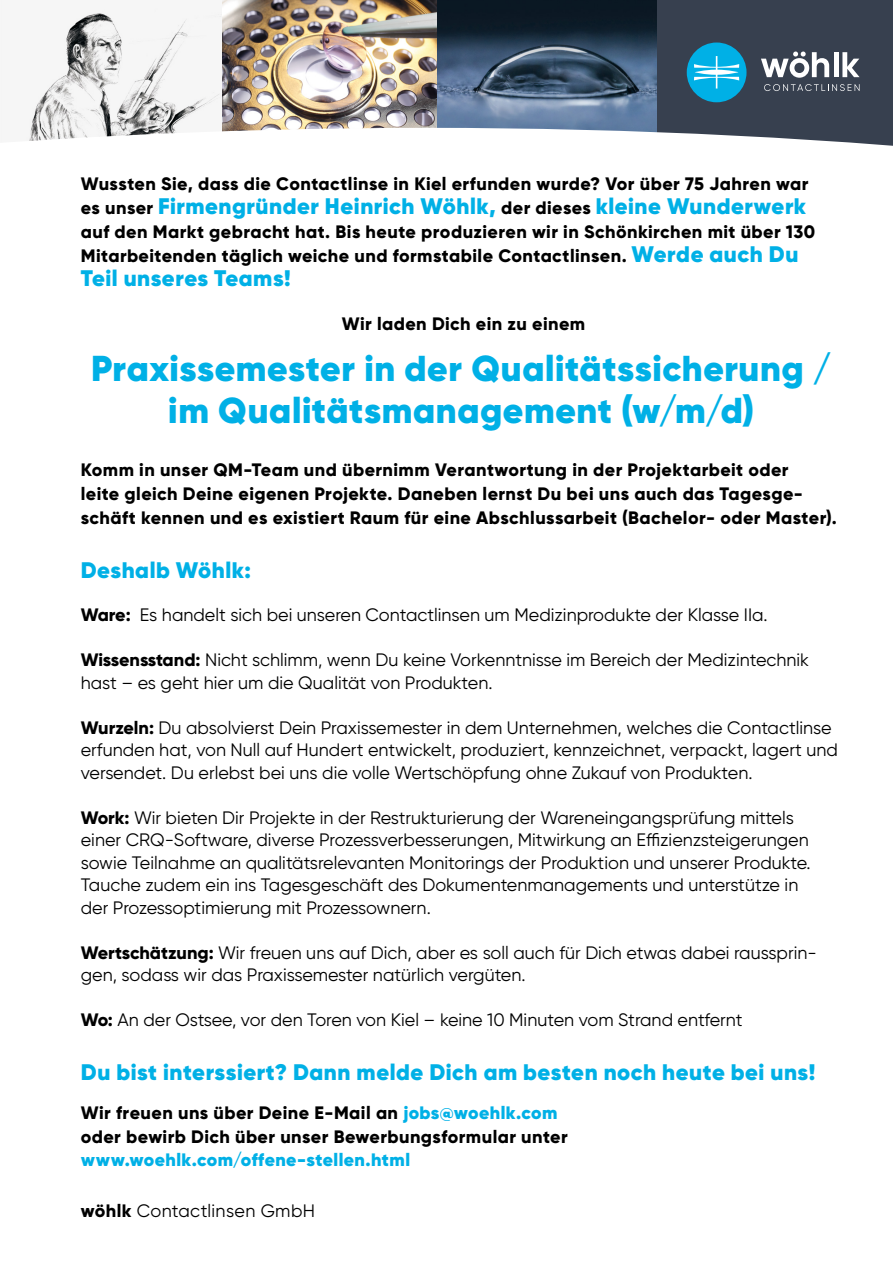
<style>
.page{position:relative;width:893px;height:1263px;background:#fff}
.page>*{position:absolute;margin:0;border:0;box-sizing:border-box;transform-origin:0 0}
.t1{font:900 36px/42px "Gilroy";letter-spacing:.015em;color:#00b0e6;text-align:center}
.t2{font:900 22.5px "Gilroy";letter-spacing:.025em;color:#00b0e6}
.t3{font:18px/22.5px "Gilroy";color:#000}
.t4{font:800 18px/24px "Gilroy";letter-spacing:.025em;color:#000}
.t5{font:900 18px "Gilroy";letter-spacing:.025em;color:#00b0e6}
.t6{font:18px "Gilroy";letter-spacing:.02em;color:#000}
.s1{font-weight:800;font-size:18px;color:#000}
.s2{font-weight:900;font-size:22.5px;color:#00b0e6}
.s3{font-weight:800}
.s4{font-weight:900;color:#00b0e6}
</style>
<div class="page">
<div style="left:0;top:0;width:893px;height:576px;background:#37404f"></div>
<img style="left:221px;top:0;width:217px;height:128px">
<img style="left:1px;top:0;width:220px;height:128px">
<img style="left:438px;top:0;width:218px;height:128px">
<div style="left:0;top:128px;width:893px;height:448px;background:#fff"></div>
<div style="left:687px;top:43px;width:59px;height:59px;background:#00b0e6;border-radius:50%"></div>
<svg style="left:694px;top:56px;width:45px;height:33px"></svg>
<svg style="left:761px;top:51px;width:68px;height:27px"></svg>
<hr style="left:834px;top:52px;width:4px;height:25px;background:#fff">
<svg style="left:842px;top:52px;width:17px;height:25px"></svg>
<svg style="left:764px;top:84px;width:95px;height:7px"></svg>
<p class="t4" style="left:81px;top:171px;width:729px">Wussten Sie, dass die Contactlinse in Kiel erfunden wurde? Vor über 75 Jahren war</p>
<p class="t2" style="left:81px;top:191px;width:727px"><span class="s1">es unser</span> Firmengründer Heinrich Wöhlk, <span class="s1">der dieses</span> kleine Wunderwerk</p>
<p class="t4" style="left:81px;top:219px;width:736px">auf den Markt gebracht hat. Bis heute produzieren wir in Schönkirchen mit über 130<br>Mitarbeitenden täglich weiche und formstabile Contactlinsen. <span class="s2">Werde auch Du</span></p>
<p class="t2" style="left:81px;top:264px;width:212px">Teil unseres Teams!</p>
<p class="t4" style="left:342px;top:312px;width:245px">Wir laden Dich ein zu einem</p>
<h1 class="t1" style="left:91px;top:347px;width:742px">Praxissemester in der Qualitätssicherung / im Qualitätsmanagement (w/m/d)</h1>
<p class="t4" style="left:81px;top:458px;width:758px">Komm in unser QM-Team und übernimm Verantwortung in der Projektarbeit oder<br>leite gleich Deine eigenen Projekte. Daneben lernst Du bei uns auch das Tagesge&shy;schäft kennen und es existiert Raum für eine Abschlussarbeit (Bachelor- oder Master).</p>
<p class="t2" style="left:81px;top:556px;width:172px">Deshalb Wöhlk:</p>
<p class="t3" style="left:81px;top:603px;width:688px"><span class="s3">Ware:</span> Es handelt sich bei unseren Contactlinsen um Medizinprodukte der Klasse IIa.</p>
<p class="t3" style="left:81px;top:648px;width:730px"><span class="s3">Wissensstand:</span> Nicht schlimm, wenn Du keine Vorkenntnisse im Bereich der Medizintechnik hast – es geht hier um die Qualität von Produkten.</p>
<p class="t3" style="left:81px;top:716px;width:759px"><span class="s3">Wurzeln:</span> Du absolvierst Dein Praxissemester in dem Unternehmen, welches die Contactlinse erfunden hat, von Null auf Hundert entwickelt, produziert, kennzeichnet, verpackt, lagert und versendet. Du erlebst bei uns die volle Wertschöpfung ohne Zukauf von Produkten.</p>
<p class="t3" style="left:81px;top:806px;width:731px"><span class="s3">Work:</span> Wir bieten Dir Projekte in der Restrukturierung der Wareneingangsprüfung mittels einer CRQ-Software, diverse Prozessverbesserungen, Mitwirkung an Effizienzsteigerungen sowie Teilnahme an qualitätsrelevanten Monitorings der Produktion und unserer Produkte.<br>Tauche zudem ein ins Tagesgeschäft des Dokumentenmanagements und unterstütze in der Prozessoptimierung mit Prozessownern.</p>
<p class="t3" style="left:81px;top:941px;width:737px"><span class="s3">Wertschätzung:</span> Wir freuen uns auf Dich, aber es soll auch für Dich etwas dabei raussprin&shy;gen, sodass wir das Praxissemester natürlich vergüten.</p>
<p class="t3" style="left:81px;top:1008px;width:663px"><span class="s3">Wo:</span> An der Ostsee, vor den Toren von Kiel – keine 10 Minuten vom Strand entfernt</p>
<p class="t2" style="left:81px;top:1058px;width:736px">Du bist interssiert? Dann melde Dich am besten noch heute bei uns!</p>
<p class="t4" style="left:81px;top:1101px;width:488px">Wir freuen uns über Deine E-Mail an <span class="s4">jobs@woehlk.com </span>oder bewirb Dich über unser Bewerbungsformular unter</p>
<p class="t5" style="left:81px;top:1148px;width:331px">www.woehlk.com/offene-stellen.html</p>
<p class="t6" style="left:81px;top:1200px;width:236px"><span class="s3">wöhlk</span> Contactlinsen GmbH</p>
</div>
